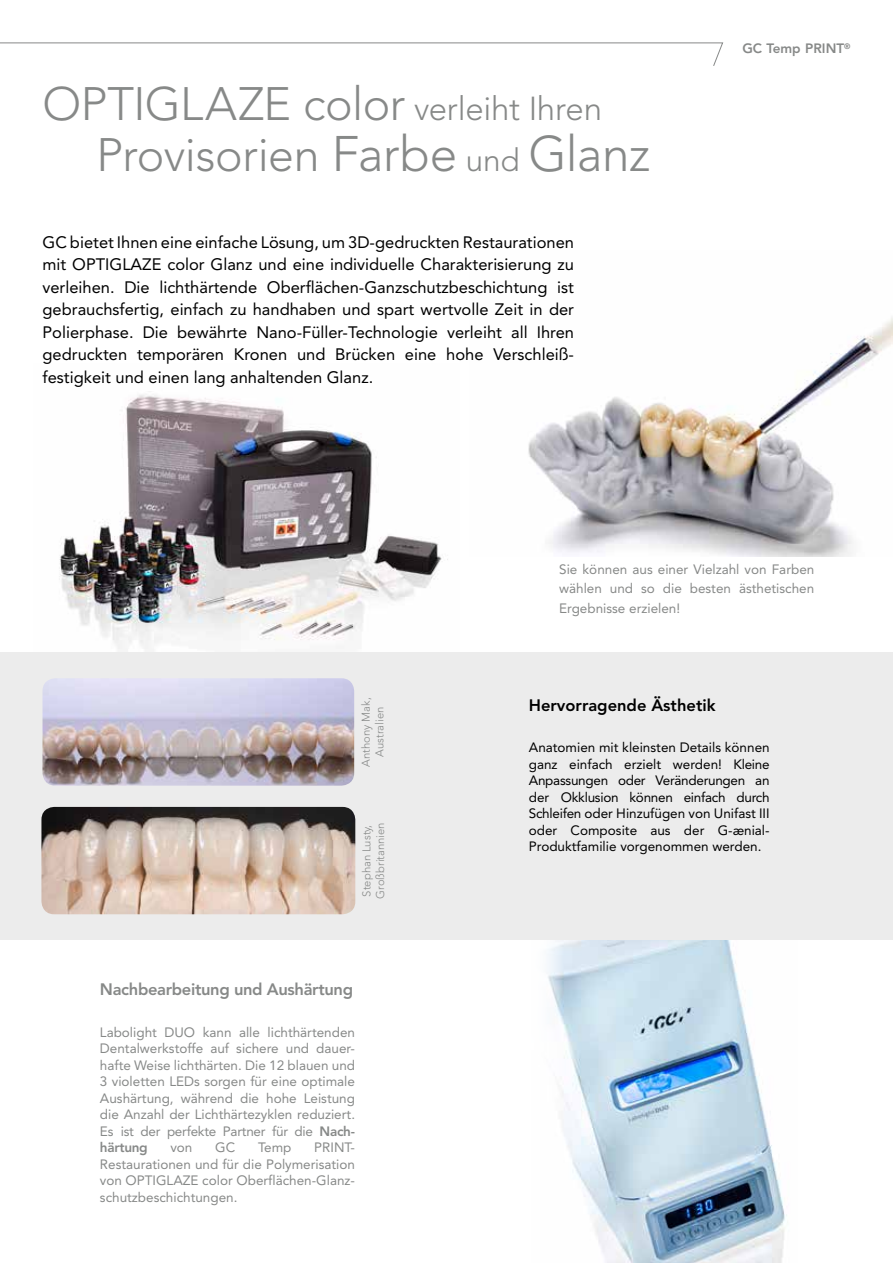
<style>
.page{position:relative;width:893px;height:1263px;background:#fff}
.page>*{position:absolute;margin:0;border:0;box-sizing:border-box;transform-origin:0 0}
.t1{font:300 46.5px/51px "Avenir LT Std";letter-spacing:-.01em;color:#878988}
.t2{font:16.5px/22.5px "Avenir LT Std";color:#000;text-align:justify}
.t3{font:800 16.5px "Avenir LT Std";letter-spacing:-.02em;color:#878988}
.t4{font:800 16.5px "Avenir LT Std";color:#000}
.t5{font:13.5px/16.5px "Avenir LT Std";color:#878988;text-align:justify}
.t6{font:13.5px/16.5px "Avenir LT Std";color:#000;text-align:justify}
.t7{font:800 13.5px "Avenir LT Std";color:#878988}
.t8{font:300 11.25px/13.5px "Avenir LT Std";color:#878988}
.s1{font-size:33px}
.s2{font-size:49.5px}
.s3{font-size:31.5px}
.s4{font-weight:800}
</style>
<div class="page">
<img style="left:34px;top:395px;width:425px;height:258px">
<img style="left:547px;top:940px;width:240px;height:323px">
<div style="left:0;top:653px;width:893px;height:287px;background:#ececec"></div>
<img style="left:528px;top:317px;width:365px;height:240px">
<img style="left:43px;top:678px;width:311px;height:108px">
<svg style="left:0;top:42px;width:724px;height:24px"></svg>
<img style="left:41px;top:807px;width:314px;height:107px">
<h1 class="t1" style="left:97px;top:79px;width:555px;text-indent:-54px">OPTIGLAZE color <span class="s1">verleiht Ihren<br></span>Provisorien <span class="s2">Farbe</span> <span class="s3">und</span> <span class="s2">Glanz</span></h1>
<p class="t2" style="left:43px;top:231px;width:533px">GC bietet Ihnen eine einfache Lösung, um 3D-gedruckten Restaurationen mit OPTIGLAZE color Glanz und eine individuelle Charakterisierung zu verleihen. Die lichthärtende Oberflächen-Ganzschutzbeschichtung ist gebrauchsfertig, einfach zu handhaben und spart wertvolle Zeit in der Polierphase. Die bewährte Nano-Füller-Technologie verleiht all Ihren gedruckten temporären Kronen und Brücken eine hohe Verschleiß&shy;festigkeit und einen lang anhaltenden Glanz.</p>
<p class="t7" style="left:742px;top:40px;width:110px">GC Temp PRINT<sup>®</sup></p>
<p class="t8" style="left:359px;top:766px;width:71px;text-align:center;rotate:-90deg">Anthony Mak,<br>Australien</p>
<p class="t8" style="left:360px;top:899px;width:78px;rotate:-90deg">Stephan Lusty,<br>Großbritannien</p>
<p class="t3" style="left:100px;top:979px;width:255px">Nachbearbeitung und Aushärtung</p>
<p class="t5" style="left:100px;top:1024px;width:257px">Labolight DUO kann alle lichthärtenden Dentalwerkstoffe auf sichere und dauer&shy;hafte Weise lichthärten. Die 12 blauen und 3 violetten LEDs sorgen für eine optimale Aushärtung, während die hohe Leistung die Anzahl der Lichthärtezyklen reduziert.<br>Es ist der perfekte Partner für die <span class="s4">Nach&shy;härtung</span></p>
<p class="t5" style="left:170px;top:1139px;width:24px">von</p>
<p class="t5" style="left:215px;top:1139px;width:22px">GC</p>
<p class="t5" style="left:258px;top:1139px;width:35px">Temp</p>
<p class="t5" style="left:100px;top:1139px;width:257px;text-indent:214px">PRINT-Restaurationen und für die Polymerisation von OPTIGLAZE color Oberflächen-Glanz&shy;schutzbeschichtungen.</p>
<p class="t5" style="left:559px;top:559px;width:257px;line-height:19.5px">Sie können aus einer Vielzahl von Farben wählen und so die besten ästhetischen Ergebnisse erzielen!</p>
<p class="t4" style="left:529px;top:696px;width:188px">Hervorragende Ästhetik</p>
<p class="t6" style="left:529px;top:739px;width:242px">Anatomien mit kleinsten Details können ganz einfach erzielt werden! Kleine Anpassungen oder Veränderungen an der Okklusion können einfach durch Schleifen oder Hinzufügen von Unifast III oder Composite aus der G-ænial-Produktfamilie vorgenommen werden.</p>
</div>
